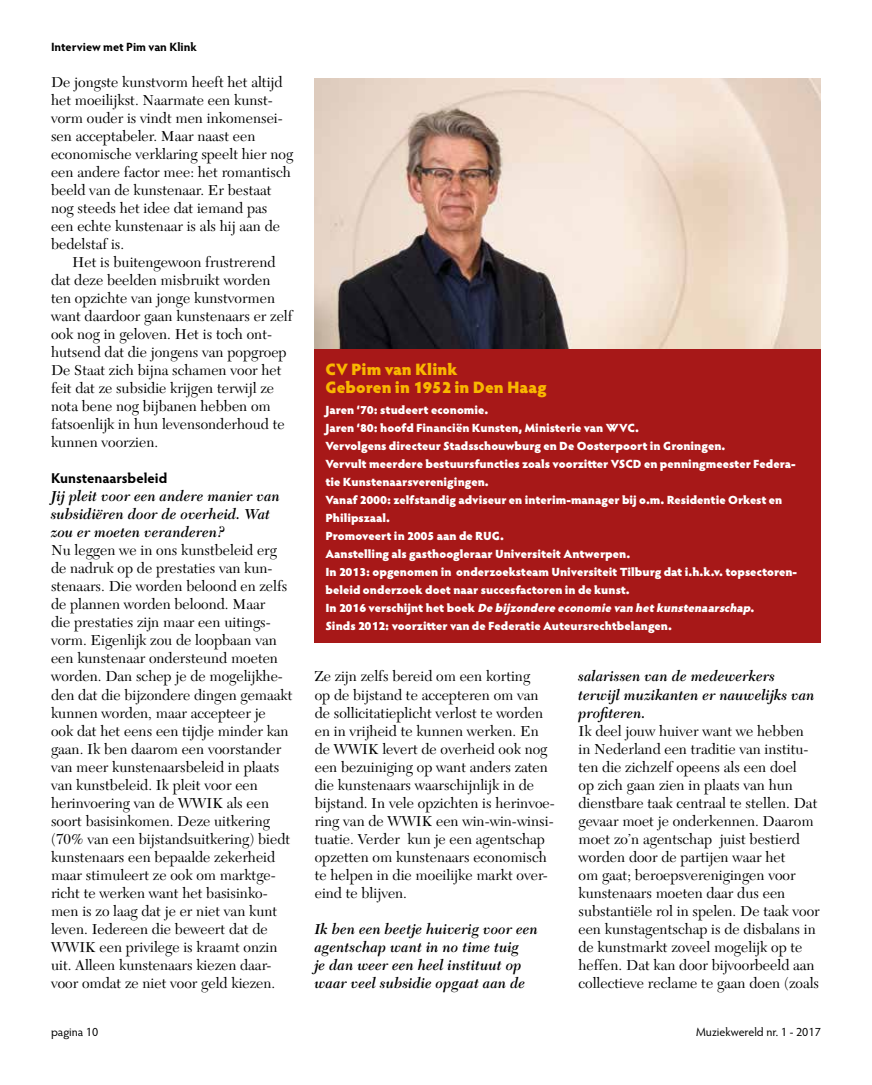
<style>
.page{position:relative;width:872px;height:1085px;background:#fff}
.page>*{position:absolute;margin:0;border:0;box-sizing:border-box;transform-origin:0 0}
.t1{font:900 16.5px/18px "Hypatia Sans Pro";color:#f9b700}
.t2{font:15px/18px "New Caledonia";color:#000}
.t3{font:italic 600 15px/18px "New Caledonia";color:#000}
.t4{font:700 14.25px "Hypatia Sans Pro";color:#000}
.t5{font:12px "Hypatia Sans Pro";color:#000}
.t6{font:700 12px "Hypatia Sans Pro";color:#000}
.t7{font:900 11.85px/18px "Hypatia Sans Pro";color:#fff}
.s1{font-style:italic}
</style>
<div class="page">
<div style="left:315px;top:349px;width:506px;height:293px;background:#a71818"></div>
<img style="left:315px;top:78px;width:506px;height:271px">
<p class="t6" style="left:51px;top:38px;width:147px">Interview met Pim van Klink</p>
<p class="t2" style="left:51px;top:73px;width:244px">De jongste kunstvorm heeft het altijd het moeilijkst. Naarmate een kunst&shy;vorm ouder is vindt men inkomensei&shy;sen acceptabeler. Maar naast een economische verklaring speelt hier nog een andere factor mee: het romantisch beeld van de kunstenaar. Er bestaat nog steeds het idee dat iemand pas een echte kunstenaar is als hij aan de bedelstaf is.</p>
<p class="t2" style="left:51px;top:253px;width:243px;text-indent:21px">Het is buitengewoon frustrerend dat deze beelden misbruikt worden ten opzichte van jonge kunstvormen want daardoor gaan kunstenaars er zelf ook nog in geloven. Het is toch ont&shy;hutsend dat die jongens van popgroep De Staat zich bijna schamen voor het feit dat ze subsidie krijgen terwijl ze nota bene nog bijbanen hebben om fatsoenlijk in hun levensonderhoud te kunnen voorzien.</p>
<p class="t4" style="left:51px;top:468px;width:118px">Kunstenaarsbeleid</p>
<p class="t3" style="left:51px;top:487px;width:231px">Jij pleit voor een andere manier van subsidiëren door de overheid. Wat zou er moeten veranderen?</p>
<p class="t2" style="left:51px;top:541px;width:243px">Nu leggen we in ons kunstbeleid erg de nadruk op de prestaties van kun&shy;stenaars. Die worden beloond en zelfs de plannen worden beloond. Maar<br>die prestaties zijn maar een uitings&shy;vorm. Eigenlijk zou de loopbaan van een kunstenaar ondersteund moeten worden. Dan schep je de mogelijkhe&shy;den dat die bijzondere dingen gemaakt kunnen worden, maar accepteer je<br>ook dat het eens een tijdje minder kan gaan. Ik ben daarom een voorstander van meer kunstenaarsbeleid in plaats van kunstbeleid. Ik pleit voor een herinvoering van de WWIK als een soort basisinkomen. Deze uitkering (70% van een bijstandsuitkering) biedt kunstenaars een bepaalde zekerheid maar stimuleert ze ook om marktge&shy;richt te werken want het basisinko&shy;men is zo laag dat je er niet van kunt leven. Iedereen die beweert dat de WWIK een privilege is kraamt onzin uit. Alleen kunstenaars kiezen daar&shy;voor omdat ze niet voor geld kiezen.</p>
<p class="t1" style="left:325px;top:359px;width:223px">CV Pim van Klink<br>Geboren in 1952 in Den Haag</p>
<p class="t7" style="left:325px;top:400px;width:473px">Jaren ‘70: studeert economie.<br>Jaren ‘80: hoofd Financiën Kunsten, Ministerie van WVC.<br>Vervolgens directeur Stadsschouwburg en De Oosterpoort in Groningen.<br>Vervult meerdere bestuursfuncties zoals voorzitter VSCD en penningmeester Federa&shy;tie Kunstenaarsverenigingen.<br>Vanaf 2000: zelfstandig adviseur en interim-manager bij o.m. Residentie Orkest en Philipszaal.<br>Promoveert in 2005 aan de RUG.<br>Aanstelling als gasthoogleraar Universiteit Antwerpen.<br>In 2013: opgenomen in onderzoeksteam Universiteit Tilburg dat i.h.k.v. topsectoren&shy;beleid onderzoek doet naar succesfactoren in de kunst.<br>I n 2 0 1 6 v e r s c h ij n t h e t b o e k <span class="s1">De bijzondere economie van hetkunstenaarschap</span>.<br>Sinds 2012: voorzitter van de Federatie Auteursrechtbelangen.</p>
<p class="t2" style="left:315px;top:667px;width:241px">Ze zijn zelfs bereid om een korting<br>op de bijstand te accepteren om van de sollicitatieplicht verlost te worden en in vrijheid te kunnen werken. En de WWIK levert de overheid ook nog een bezuiniging op want anders zaten die kunstenaars waarschijnlijk in de bijstand. In vele opzichten is herinvoe&shy;ring van de WWIK een win-win-winsi&shy;tuatie. Verder kun je een agentschap opzetten om kunstenaars economisch te helpen in die moeilijke markt over&shy;eind te blijven.</p>
<p class="t3" style="left:315px;top:919px;width:225px">Ik ben een beetje huiverig voor een agentschap want in no time tuig<br>je dan weer een heel instituut op waar veel subsidie opgaat aan de</p>
<p class="t3" style="left:578px;top:667px;width:238px">salarissen van de medewerkers terwijl muzikanten er nauwelijks van profiteren.</p>
<p class="t2" style="left:578px;top:721px;width:243px">Ik deel jouw huiver want we hebben<br>in Nederland een traditie van institu&shy;ten die zichzelf opeens als een doel<br>op zich gaan zien in plaats van hun dienstbare taak centraal te stellen. Dat gevaar moet je onderkennen. Daarom moet zo’n agentschap juist bestierd worden door de partijen waar het<br>om gaat; beroepsverenigingen voor kunstenaars moeten daar dus een substantiële rol in spelen. De taak voor een kunstagentschap is de disbalans in de kunstmarkt zoveel mogelijk op te heffen. Dat kan door bijvoorbeeld aan collectieve reclame te gaan doen (zoals</p>
<p class="t5" style="left:51px;top:1024px;width:49px">pagina 10</p>
<p class="t5" style="left:696px;top:1024px;width:126px">Muziekwereld nr. 1 - 2017</p>
</div>
